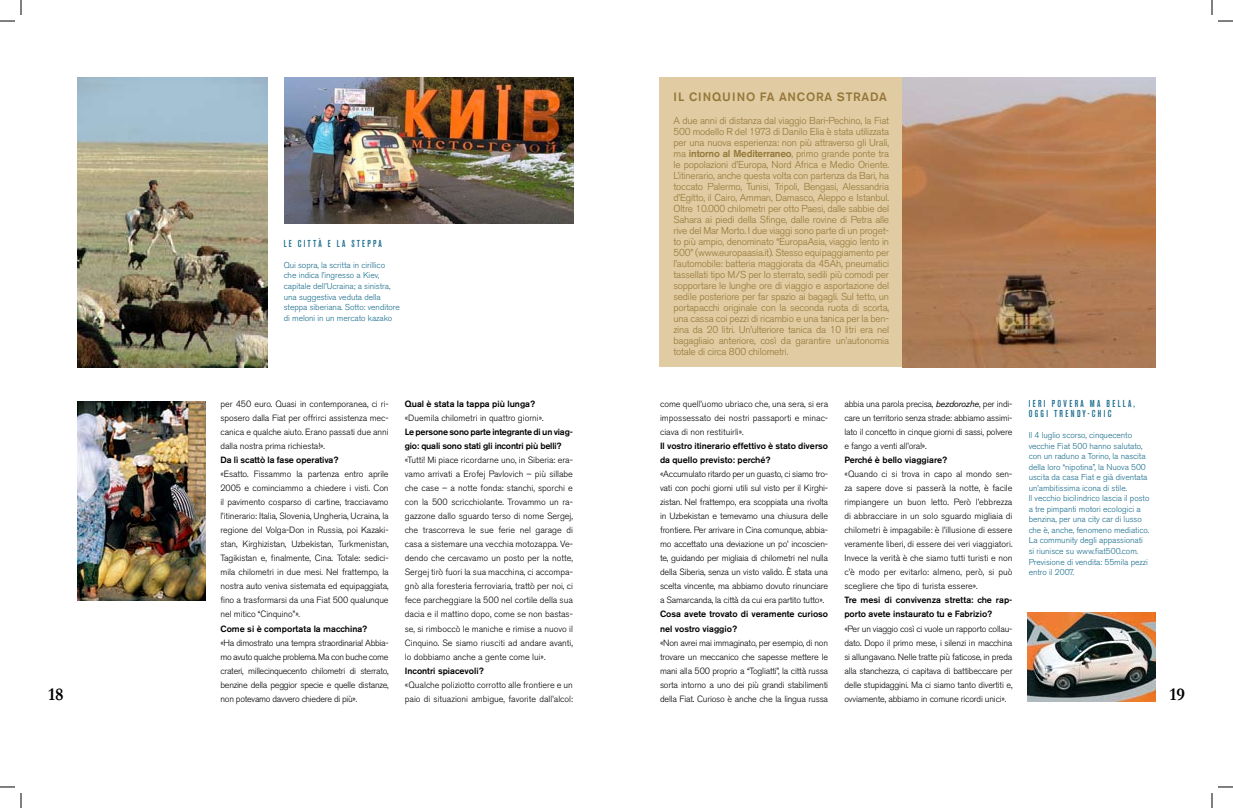
<style>
.page{position:relative;width:1233px;height:808px;background:#fff}
.page>*{position:absolute;margin:0;border:0;box-sizing:border-box;transform-origin:0 0}
.t1{font:700 18px "Garamond";color:#000}
.t2{font:500 12px "Akzidenz Grotesk BE";letter-spacing:.06em;color:#947738}
.t3{font:300 10px/11px "Akzidenz Grotesk BE";letter-spacing:-.02em;color:#947738;text-align:justify}
.t4{font:500 condensed 10px/10.5px "Akzidenz Grotesk BE";letter-spacing:.23em;color:#196c8c}
.t5{font:300 9px/14px "Akzidenz Grotesk BE";letter-spacing:-.01em;color:#000;text-align:justify}
.t6{font:500 9px/14px "Akzidenz Grotesk BE";color:#000}
.t7{font:500 9px/14px "Akzidenz Grotesk BE";letter-spacing:-.02em;color:#000}
.t8{font:300 8.5px/10.5px "Akzidenz Grotesk BE";letter-spacing:-.005em;color:#196c8c}
.s1{font-weight:500}
.s2{font-weight:400;font-style:italic}
</style>
<div class="page">
<div style="left:659px;top:78px;width:496px;height:289px;background:#e0cba2"></div>
<img style="left:903px;top:78px;width:252px;height:289px">
<img style="left:78px;top:401px;width:127px;height:199px">
<img style="left:1027px;top:612px;width:128px;height:89px">
<img style="left:78px;top:78px;width:190px;height:289px">
<img style="left:284px;top:78px;width:289px;height:145px">
<svg style="left:1218px;top:20px;width:15px;height:2px"></svg>
<svg style="left:1218px;top:786px;width:15px;height:1px"></svg>
<svg style="left:0;top:0;width:22px;height:22px"></svg>
<svg style="left:0;top:786px;width:22px;height:21px"></svg>
<svg style="left:1211px;top:0;width:1px;height:15px"></svg>
<svg style="left:1211px;top:793px;width:1px;height:14px"></svg>
<p class="t4" style="left:284px;top:238px;width:100px">LE CITTÀ E LA STEPPA</p>
<p class="t8" style="left:284px;top:260px;width:118px">Qui sopra, la scritta in cirillico<br>che indica l’ingresso a Kiev, capitale dell’Ucraina; a sinistra, una suggestiva veduta della steppa siberiana. Sotto: venditore di meloni in un mercato kazako</p>
<h2 class="t2" style="left:673px;top:89px;width:215px">Il Ci nqui no fa ancora strada</h2>
<p class="t3" style="left:673px;top:115px;width:217px">A due anni di distanza dal viaggio Bari-Pechino, la Fiat 500 modello R del 1973 di Danilo Elia è stata utilizzata per una nuova esperienza: non più attraverso gli Urali, ma <span class="s1">intorno al Mediterraneo</span>, primo grande ponte tra le popolazioni d’Europa, Nord Africa e Medio Oriente.<br>L’itinerario, anche questa volta con partenza da Bari, ha toccato Palermo, Tunisi, Tripoli, Bengasi, Alessandria d’Egitto, il Cairo, Amman, Damasco, Aleppo e Istanbul.<br>Oltre 10.000 chilometri per otto Paesi, dalle sabbie del Sahara ai piedi della Sfinge, dalle rovine di Petra alle rive del Mar Morto. I due viaggi sono parte di un proget&shy;to più ampio, denominato “EuropaAsia, viaggio lento in 500” (www.europaasia.it). Stesso equipaggiamento per l’automobile: batteria maggiorata da 45Ah, pneumatici tassellati tipo M/S per lo sterrato, sedili più comodi per sopportare le lunghe ore di viaggio e asportazione del sedile posteriore per far spazio ai bagagli. Sul tetto, un portapacchi originale con la seconda ruota di scorta, una cassa coi pezzi di ricambio e una tanica per la ben&shy;zina da 20 litri. Un’ulteriore tanica da 10 litri era nel bagagliaio anteriore, così da garantire un’autonomia totale di circa 800 chilometri.</p>
<p class="t4" style="left:1028px;top:398px;width:108px">IERI POVERA MA BELLA,<br>OGGI TRENDY-CHIC</p>
<p class="t8" style="left:1028px;top:430px;width:122px">Il 4 luglio scorso, cinquecento vecchie Fiat 500 hanno salutato, con un raduno a Torino, la nascita della loro “nipotina”, la Nuova 500 uscita da casa Fiat e già diventata un’ambitissima icona di stile.<br>Il vecchio bicilindrico lascia il posto a tre pimpanti motori ecologici a benzina, per una city car di lusso che è, anche, fenomeno mediatico.<br>La community degli appassionati si riunisce su www.fiat500.com.<br>Previsione di vendita: 55mila pezzi entro il 2007.</p>
<p class="t5" style="left:220px;top:397px;width:170px">per 450 euro. Quasi in contemporanea, ci ri&shy;sposero dalla Fiat per offrirci assistenza mec&shy;canica e qualche aiuto. Erano passati due anni dalla nostra prima richiesta!».</p>
<p class="t6" style="left:220px;top:453px;width:119px">Da lì scattò la fase operativa?</p>
<p class="t5" style="left:220px;top:467px;width:170px">«Esatto. Fissammo la partenza entro aprile 2005 e cominciammo a chiedere i visti. Con il pavimento cosparso di cartine, tracciavamo l’itinerario: Italia, Slovenia, Ungheria, Ucraina, la regione del Volga-Don in Russia, poi Kazaki&shy;stan, Kirghizistan, Uzbekistan, Turkmenistan, Tagikistan e, finalmente, Cina. Totale: sedici&shy;mila chilometri in due mesi. Nel frattempo, la nostra auto veniva sistemata ed equipaggiata, fino a trasformarsi da una Fiat 500 qualunque nel mitico “Cinquino”».</p>
<p class="t6" style="left:220px;top:621px;width:148px">Come si è comportata la macchina?</p>
<p class="t5" style="left:220px;top:635px;width:170px">«Ha dimostrato una tempra straordinaria! Abbia&shy;mo avuto qualche problema. Ma con buche come crateri, millecinquecento chilometri di sterrato, benzine della peggior specie e quelle distanze, non potevamo davvero chiedere di più».</p>
<p class="t6" style="left:405px;top:397px;width:132px">Qual è stata la tappa più lunga?</p>
<p class="t5" style="left:405px;top:411px;width:140px">«Duemila chilometri in quattro giorni».</p>
<p class="t7" style="left:405px;top:425px;width:170px">Le persone sono parte integrante di un viag&shy;gio: quali sono stati gli incontri più belli?</p>
<p class="t5" style="left:405px;top:453px;width:170px">«Tutti! Mi piace ricordarne uno, in Siberia: era&shy;vamo arrivati a Erofej Pavlovich – più sillabe che case – a notte fonda: stanchi, sporchi e con la 500 scricchiolante. Trovammo un ra&shy;gazzone dallo sguardo terso di nome Sergej, che trascorreva le sue ferie nel garage di casa a sistemare una vecchia motozappa. Ve&shy;dendo che cercavamo un posto per la notte, Sergej tirò fuori la sua macchina, ci accompa&shy;gnò alla foresteria ferroviaria, trattò per noi, ci fece parcheggiare la 500 nel cortile della sua dacia e il mattino dopo, come se non bastas&shy;se, si rimboccò le maniche e rimise a nuovo il Cinquino. Se siamo riusciti ad andare avanti, lo dobbiamo anche a gente come lui».</p>
<p class="t6" style="left:405px;top:663px;width:80px">Incontri spiacevoli?</p>
<p class="t5" style="left:405px;top:677px;width:170px">«Qualche poliziotto corrotto alle frontiere e un paio di situazioni ambigue, favorite dall’alcol:</p>
<p class="t5" style="left:844px;top:397px;width:170px">abbia una parola precisa, <span class="s2">bezdorozhe</span>, per indi&shy;care un territorio senza strade: abbiamo assimi&shy;lato il concetto in cinque giorni di sassi, polvere e fango a venti all’ora!».</p>
<p class="t6" style="left:844px;top:453px;width:104px">Perché è bello viaggiare?</p>
<p class="t5" style="left:844px;top:467px;width:170px">«Quando ci si trova in capo al mondo sen&shy;za sapere dove si passerà la notte, è facile rimpiangere un buon letto. Però l’ebbrezza di abbracciare in un solo sguardo migliaia di chilometri è impagabile: è l’illusione di essere veramente liberi, di essere dei veri viaggiatori.<br>Invece la verità è che siamo tutti turisti e non c’è modo per evitarlo: almeno, però, si può scegliere che tipo di turista essere».</p>
<p class="t6" style="left:844px;top:593px;width:170px">Tre mesi di convivenza stretta: che rap&shy;porto avete instaurato tu e Fabrizio?</p>
<p class="t5" style="left:844px;top:621px;width:170px">«Per un viaggio così ci vuole un rapporto collau&shy;dato. Dopo il primo mese, i silenzi in macchina si allungavano. Nelle tratte più faticose, in preda alla stanchezza, ci capitava di battibeccare per delle stupidaggini. Ma ci siamo tanto divertiti e, ovviamente, abbiamo in comune ricordi unici».</p>
<p class="t5" style="left:660px;top:397px;width:170px">come quell’uomo ubriaco che, una sera, si era impossessato dei nostri passaporti e minac&shy;ciava di non restituirli».</p>
<p class="t6" style="left:660px;top:439px;width:170px">Il vostro itinerario effettivo è stato diverso da quello previsto: perché?</p>
<p class="t5" style="left:660px;top:467px;width:170px">«Accumulato ritardo per un guasto, ci siamo tro&shy;vati con pochi giorni utili sul visto per il Kirghi&shy;zistan. Nel frattempo, era scoppiata una rivolta in Uzbekistan e temevamo una chiusura delle frontiere. Per arrivare in Cina comunque, abbia&shy;mo accettato una deviazione un po’ incoscien&shy;te, guidando per migliaia di chilometri nel nulla della Siberia, senza un visto valido. È stata una scelta vincente, ma abbiamo dovuto rinunciare a Samarcanda, la città da cui era partito tutto».</p>
<p class="t6" style="left:660px;top:607px;width:170px">Cosa avete trovato di veramente curioso nel vostro viaggio?</p>
<p class="t5" style="left:660px;top:635px;width:170px">«Non avrei mai immaginato, per esempio, di non trovare un meccanico che sapesse mettere le mani alla 500 proprio a “Togliatti”, la città russa sorta intorno a uno dei più grandi stabilimenti della Fiat. Curioso è anche che la lingua russa</p>
<h1 class="t1" style="left:48px;top:683px;width:17px">18</h1>
<h1 class="t1" style="left:1169px;top:683px;width:17px">19</h1>
</div>
